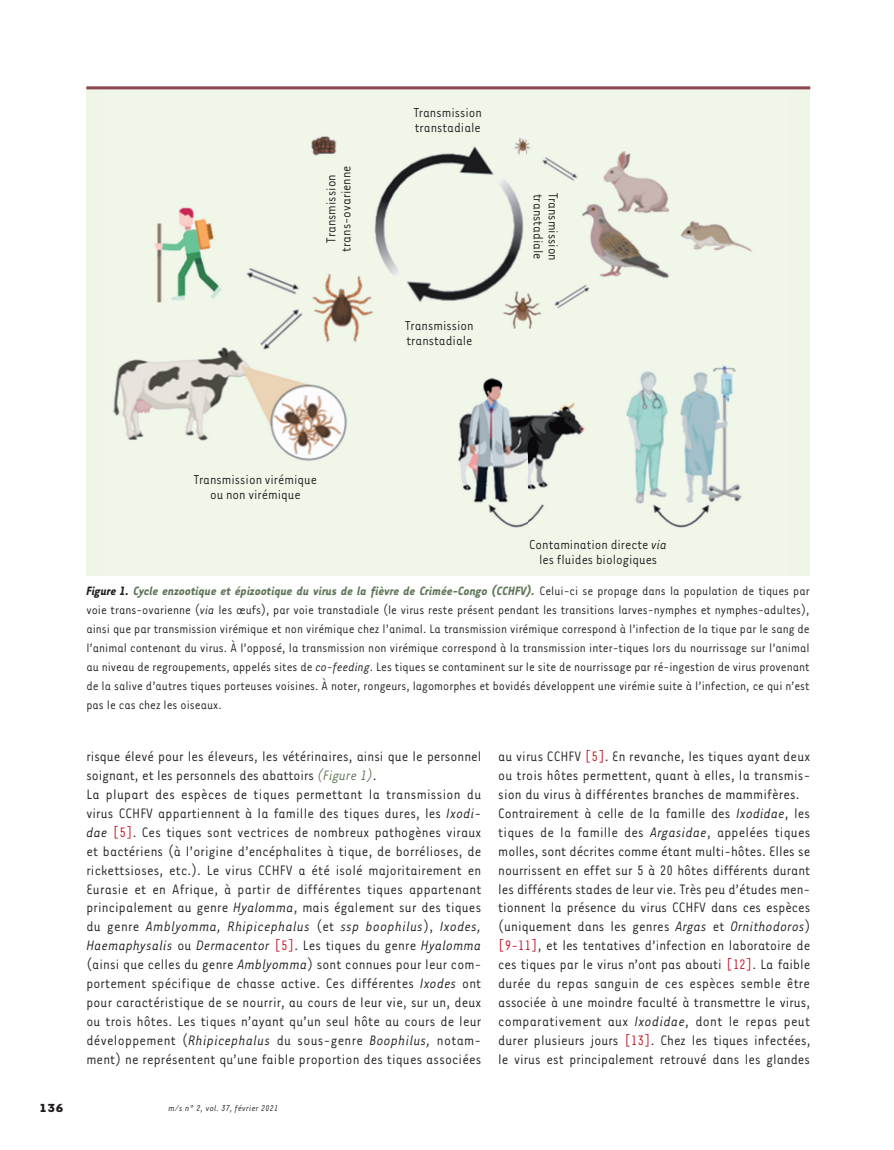
<style>
.page{position:relative;width:894px;height:1150px;background:#fff}
.page>*{position:absolute;margin:0;border:0;box-sizing:border-box;transform-origin:0 0}
.t1{font:15.75px/18.9px "Tarzana Narrow";letter-spacing:.01em;color:#231f20}
.t2{font:15px/15px "Tarzana Narrow";color:#231f20;text-align:center}
.t3{font:13.95px/18.9px "Tarzana Narrow";color:#231f20;text-align:justify}
.t4{font:700 13.5px "Tarzana Wide";color:#231f20}
.t5{font:italic 9.75px "Tarzana Narrow";letter-spacing:.025em;color:#231f20}
.s1{font-style:italic}
.s2{font-weight:700;font-style:italic}
.s3{font-weight:700;font-style:italic;color:#5f7659}
.s4{font-style:italic;color:#5f7659}
.s5{color:#c11527}
</style>
<div class="page">
<div style="left:86px;top:86px;width:723px;height:489px;background:#eff6e8"></div>
<img style="left:113px;top:136px;width:639px;height:392px">
<hr style="left:86px;top:86px;width:724px;height:3px;background:#8d454f">
<p class="t2" style="left:323px;top:251px;width:88px;rotate:-90deg">Transmission trans-ovarienne</p>
<p class="t2" style="left:194px;top:471px;width:125px">Transmission virémique ou non virémique</p>
<p class="t2" style="left:413px;top:105px;width:70px;text-align:left">Transmission transtadiale</p>
<p class="t2" style="left:405px;top:317px;width:70px;text-align:left">Transmission transtadiale</p>
<p class="t2" style="left:546px;top:194px;width:68px;rotate:90deg">transtadiale</p>
<p class="t2" style="left:561px;top:192px;width:70px;rotate:90deg">Transmission</p>
<p class="t2" style="left:529px;top:536px;width:139px">Contamination directe <span class="s1">via </span>les fluides biologiques</p>
<p class="t3" style="left:86px;top:580px;width:724px"><span class="s2">Figure 1.</span> <span class="s3">Cycle enzootique et épizootique du virus de la fièvre de Crimée-Congo (CCHFV).</span> Celui-ci se propage dans la population de tiques par voie trans-ovarienne (<span class="s1">via</span> les œufs), par voie transtadiale (le virus reste présent pendant les transitions larves-nymphes et nymphes-adultes), ainsi que par transmission virémique et non virémique chez l’animal. La transmission virémique correspond à l’infection de la tique par le sang de l’animal contenant du virus. À l’opposé, la transmission non virémique correspond à la transmission inter-tiques lors du nourrissage sur l’animal au niveau de regroupements, appelés sites de <span class="s1">co-feeding</span>. Les tiques se contaminent sur le site de nourrissage par ré-ingestion de virus provenant de la salive d’autres tiques porteuses voisines. À noter, rongeurs, lagomorphes et bovidés développent une virémie suite à l’infection, ce qui n’est pas le cas chez les oiseaux.</p>
<p class="t1" style="left:86px;top:746px;width:396px">risque élevé pour les éleveurs, les vétérinaires, ainsi que le personnel soignant, et les personnels des abattoirs <span class="s4">(Figure 1)</span>.<br>La plupart des espèces de tiques permettant la transmission du virus CCHFV appartiennent à la famille des tiques dures, les <span class="s1">Ixodi&shy;dae</span> <span class="s5">[5]</span>. Ces tiques sont vectrices de nombreux pathogènes viraux et bactériens (à l’origine d’encéphalites à tique, de borrélioses, de rickettsioses, etc.). Le virus CCHFV a été isolé majoritairement en Eurasie et en Afrique, à partir de différentes tiques appartenant principalement au genre <span class="s1">Hyalomma</span>, mais également sur des tiques du genre <span class="s1">Amblyomma, Rhipicephalus</span> (et <span class="s1">ssp boophilus</span>), <span class="s1">Ixodes, Haemaphysalis</span> ou <span class="s1">Dermacentor</span> <span class="s5">[5]</span>. Les tiques du genre <span class="s1">Hyalomma </span>(ainsi que celles du genre <span class="s1">Amblyomma</span>) sont connues pour leur com&shy;portement spécifique de chasse active. Ces différentes <span class="s1">Ixodes</span> ont pour caractéristique de se nourrir, au cours de leur vie, sur un, deux ou trois hôtes. Les tiques n’ayant qu’un seul hôte au cours de leur développement (<span class="s1">Rhipicephalus</span> du sous-genre <span class="s1">Boophilus,</span> notam&shy;ment) ne représentent qu’une faible proportion des tiques associées</p>
<p class="t4" style="left:39px;top:1098px;width:26px">136</p>
<p class="t5" style="left:169px;top:1101px;width:111px">m/s n° 2, vol. 37, février 2021</p>
<p class="t1" style="left:498px;top:746px;width:314px">au virus CCHFV <span class="s5">[5]</span>. En revanche, les tiques ayant deux ou trois hôtes permettent, quant à elles, la transmis&shy;sion du virus à différentes branches de mammifères.<br>Contrairement à celle de la famille des <span class="s1">Ixodidae</span>, les tiques de la famille des <span class="s1">Argasidae</span>, appelées tiques molles, sont décrites comme étant multi-hôtes. Elles se nourrissent en effet sur 5 à 20 hôtes différents durant les différents stades de leur vie. Très peu d’études men&shy;tionnent la présence du virus CCHFV dans ces espèces (uniquement dans les genres <span class="s1">Argas</span> et <span class="s1">Ornithodoros</span>) <span class="s5">[9-11]</span>, et les tentatives d’infection en laboratoire de ces tiques par le virus n’ont pas abouti <span class="s5">[12]</span>. La faible durée du repas sanguin de ces espèces semble être associée à une moindre faculté à transmettre le virus, comparativement aux <span class="s1">Ixodidae</span>, dont le repas peut durer plusieurs jours <span class="s5">[13]</span>. Chez les tiques infectées, le virus est principalement retrouvé dans les glandes</p>
</div>
